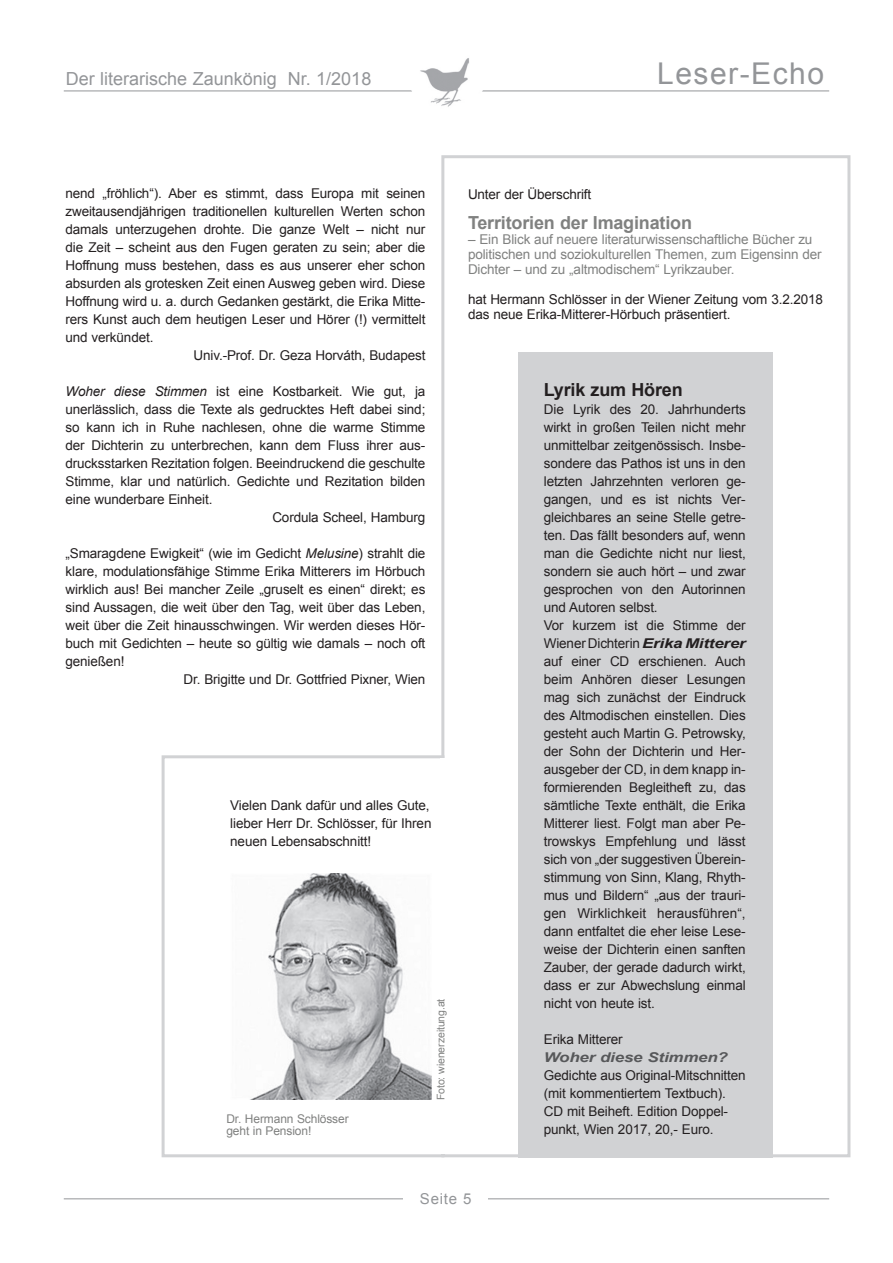
<style>
.page{position:relative;width:893px;height:1263px;background:#fff}
.page>*{position:absolute;margin:0;border:0;box-sizing:border-box;transform-origin:0 0}
.t1{font:30px "Arial";letter-spacing:.05em;color:#939598}
.t2{font:18px "Arial";color:#939598}
.t3{font:700 18px "Arial";letter-spacing:-.01em;color:#808180}
.t4{font:700 18px "Arial";letter-spacing:-.01em;color:#231f20}
.t5{font:15px "Arial";letter-spacing:.05em;color:#939598}
.t6{font:13.5px/18px "Arial";letter-spacing:-.01em;color:#231f20}
.t7{font:13.5px/15px "Arial";letter-spacing:-.01em;color:#808180}
.t8{font:italic 700 13.5px "Arial";letter-spacing:-.01em;color:#57585a;scale:1.25 1}
.t9{font:12px/12px "Arial";letter-spacing:-.01em;color:#808180}
.t10{font:10.5px "Arial";letter-spacing:-.01em;color:#808180}
.s1{font-style:italic}
.s2{font-weight:700;font-style:italic}
</style>
<div class="page">
<hr style="left:64px;top:91px;width:765px;height:1px;background:#939598">
<div style="left:410px;top:45px;width:69px;height:69px;background:#fff;border-radius:50%"></div>
<hr style="left:64px;top:1198px;width:765px;height:1px;background:#939598">
<div style="left:404px;top:1191px;width:84px;height:27px;background:#fff"></div>
<img style="left:420px;top:58px;width:60px;height:49px">
<div style="left:415px;top:45px;width:69px;height:69px;border:1px solid #fff;border-radius:50%"></div>
<div style="left:441px;top:155px;width:409px;height:1002px;border:3px solid #d1d2d4"></div>
<div style="left:519px;top:352px;width:254px;height:805px;background:#d1d2d4"></div>
<div style="left:162px;top:755px;width:282px;height:402px;background:#fff;border:3px solid #d1d2d4"></div>
<div style="left:440px;top:758px;width:11px;height:396px;background:#fff"></div>
<img style="left:251px;top:874px;width:180px;height:225px">
<h2 class="t2" style="left:66px;top:67px;width:307px">Der literarische Zaunkönig Nr. 1/2018</h2>
<h1 class="t1" style="left:657px;top:54px;width:168px">Leser-Echo</h1>
<p class="t6" style="left:66px;top:184px;width:361px">nend „fröhlich“). Aber es stimmt, dass Europa mit seinen</p>
<p class="t6" style="left:66px;top:202px;width:361px">zweitausendjährigen traditionellen kulturellen Werten schon</p>
<p class="t6" style="left:66px;top:220px;width:361px">damals unterzugehen drohte. Die ganze Welt – nicht nur</p>
<p class="t6" style="left:66px;top:238px;width:361px">die Zeit – scheint aus den Fugen geraten zu sein; aber die</p>
<p class="t6" style="left:66px;top:256px;width:361px">Hoffnung muss bestehen, dass es aus unserer eher schon</p>
<p class="t6" style="left:66px;top:274px;width:361px">absurden als grotesken Zeit einen Ausweg geben wird. Diese</p>
<p class="t6" style="left:66px;top:292px;width:361px">Hoffnung wird u. a. durch Gedanken gestärkt, die Erika Mitte-</p>
<p class="t6" style="left:66px;top:310px;width:361px">rers Kunst auch dem heutigen Leser und Hörer (!) vermittelt</p>
<p class="t6" style="left:66px;top:328px;width:89px">und verkündet.</p>
<p class="t6" style="left:194px;top:346px;width:233px">Univ.-Prof. Dr. Geza Horváth, Budapest</p>
<p class="t6" style="left:66px;top:382px;width:361px"><span class="s1">Woher diese Stimmen</span> ist eine Kostbarkeit. Wie gut, ja</p>
<p class="t6" style="left:66px;top:400px;width:361px">unerlässlich, dass die Texte als gedrucktes Heft dabei sind;</p>
<p class="t6" style="left:66px;top:418px;width:361px">so kann ich in Ruhe nachlesen, ohne die warme Stimme</p>
<p class="t6" style="left:66px;top:436px;width:361px">der Dichterin zu unterbrechen, kann dem Fluss ihrer aus-</p>
<p class="t6" style="left:66px;top:454px;width:361px">drucksstarken Rezitation folgen. Beeindruckend die geschulte</p>
<p class="t6" style="left:66px;top:472px;width:361px">Stimme, klar und natürlich. Gedichte und Rezitation bilden</p>
<p class="t6" style="left:66px;top:490px;width:148px">eine wunderbare Einheit.</p>
<p class="t6" style="left:272px;top:508px;width:155px">Cordula Scheel, Hamburg</p>
<p class="t6" style="left:66px;top:544px;width:361px">„Smaragdene Ewigkeit“ (wie im Gedicht <span class="s1">Melusine</span>) strahlt die</p>
<p class="t6" style="left:66px;top:562px;width:361px">klare, modulationsfähige Stimme Erika Mitterers im Hörbuch</p>
<p class="t6" style="left:66px;top:580px;width:361px">wirklich aus! Bei mancher Zeile „gruselt es einen“ direkt; es</p>
<p class="t6" style="left:66px;top:598px;width:361px">sind Aussagen, die weit über den Tag, weit über das Leben,</p>
<p class="t6" style="left:66px;top:616px;width:361px">weit über die Zeit hinausschwingen. Wir werden dieses Hör-</p>
<p class="t6" style="left:66px;top:634px;width:361px">buch mit Gedichten – heute so gültig wie damals – noch oft</p>
<p class="t6" style="left:66px;top:652px;width:60px">genießen!</p>
<p class="t6" style="left:184px;top:670px;width:243px">Dr. Brigitte und Dr. Gottfried Pixner, Wien</p>
<p class="t6" style="left:230px;top:796px;width:203px">Vielen Dank dafür und alles Gute, lieber Herr Dr. Schlösser, für Ihren neuen Lebensabschnitt!</p>
<p class="t9" style="left:226px;top:1113px;width:124px">Dr. Hermann Schlösser geht in Pension!</p>
<p class="t10" style="left:434px;top:1100px;width:103px;rotate:-90deg">Foto: wienerzeitung.at</p>
<p class="t6" style="left:468px;top:185px;width:125px">Unter der Überschrift</p>
<h2 class="t3" style="left:468px;top:211px;width:226px">Territorien der Imagination</h2>
<p class="t7" style="left:468px;top:232px;width:355px">– Ein Blick auf neuere literaturwissenschaftliche Bücher zu politischen und soziokulturellen Themen, zum Eigensinn der<br>Dichter – und zu „altmodischem“ Lyrikzauber.</p>
<p class="t6" style="left:468px;top:292px;width:356px;line-height:15px">hat Hermann Schlösser in der Wiener Zeitung vom 3.2.2018 das neue Erika-Mitterer-Hörbuch präsentiert.</p>
<h2 class="t4" style="left:544px;top:378px;width:140px">Lyrik zum Hören</h2>
<p class="t6" style="left:544px;top:400px;width:203px">Die Lyrik des 20. Jahrhunderts wirkt in großen Teilen nicht mehr unmittelbar zeitgenössisch. Insbe&shy;sondere das Pathos ist uns in den letzten Jahrzehnten verloren ge&shy;gangen, und es ist nichts Ver&shy;gleichbares an seine Stelle getre&shy;ten. Das fällt besonders auf, wenn man die Gedichte nicht nur liest, sondern sie auch hört – und zwar gesprochen von den Autorinnen und Autoren selbst.<br>Vor kurzem ist die Stimme der<br>Wiener Dichterin <span class="s2">Erika Mitterer </span>auf einer CD erschienen. Auch beim Anhören dieser Lesungen mag sich zunächst der Eindruck des Altmodischen einstellen. Dies gesteht auch Martin G. Petrowsky, der Sohn der Dichterin und Her&shy;ausgeber der CD, in dem knapp in&shy;formierenden Begleitheft zu, das sämtliche Texte enthält, die Erika<br>Mitterer liest. Folgt man aber Pe&shy;trowskys Empfehlung und lässt sich von „der suggestiven Überein&shy;stimmung von Sinn, Klang, Rhyth&shy;mus und Bildern“ „aus der trauri&shy;gen Wirklichkeit herausführen“, dann entfaltet die eher leise Lese&shy;weise der Dichterin einen sanften<br>Zauber, der gerade dadurch wirkt, dass er zur Abwechslung einmal nicht von heute ist.</p>
<p class="t6" style="left:544px;top:1030px;width:80px">Erika Mitterer</p>
<p class="t8" style="left:544px;top:1048px;width:149px">Woher diese Stimmen?</p>
<p class="t6" style="left:544px;top:1066px;width:203px">Gedichte aus Original-Mitschnitten (mit kommentiertem Textbuch).<br>CD mit Beiheft. Edition Doppel&shy;punkt, Wien 2017, 20,- Euro.</p>
<p class="t5" style="left:420px;top:1188px;width:53px">Seite 5</p>
</div>
